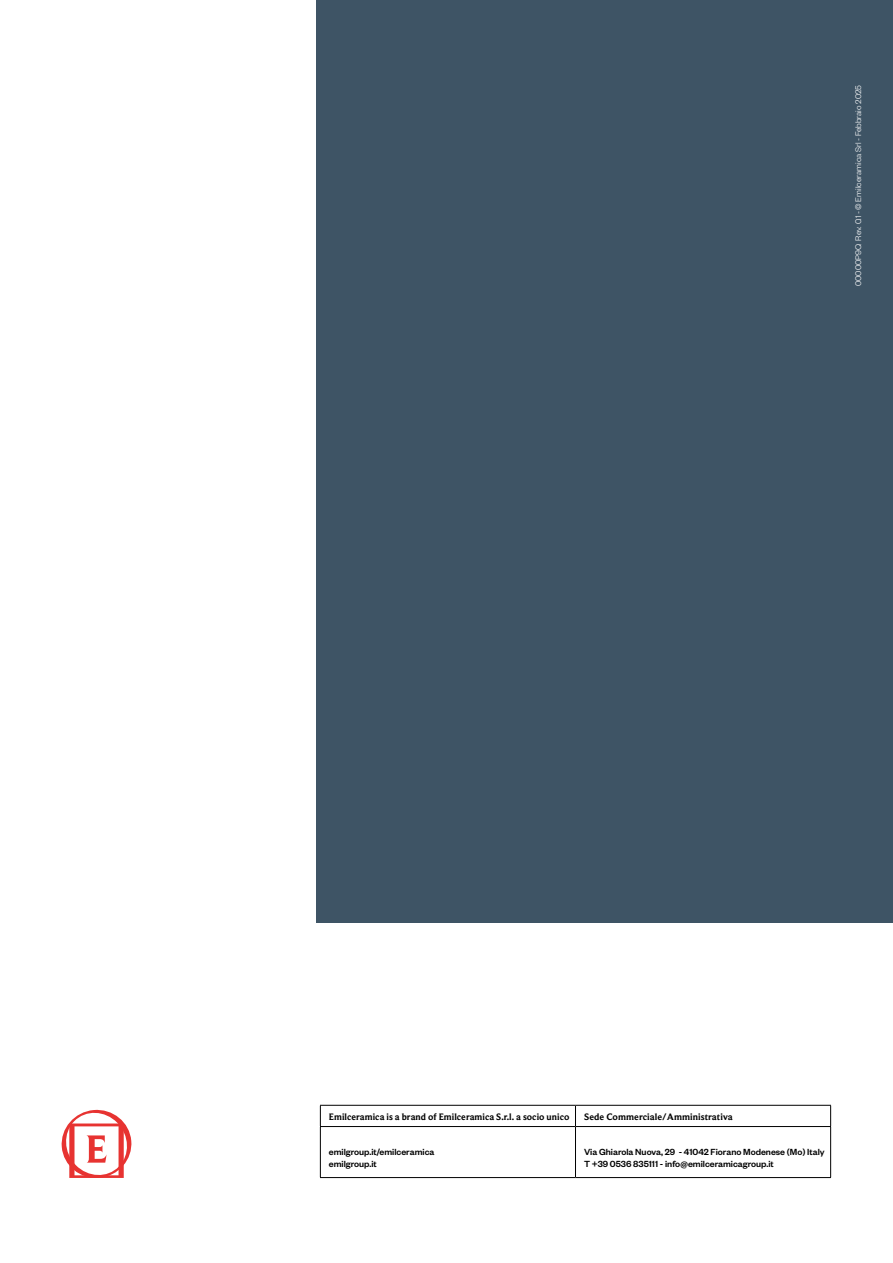
<style>
.page{position:relative;width:893px;height:1263px;background:#fff}
.page>*{position:absolute;margin:0;border:0;box-sizing:border-box;transform-origin:0 0}
.t1{font:500 9.75px/12px "Founders Grotesk";color:#000}
.t2{font:700 9.75px "Beaufort Pro";color:#000}
.t3{font:300 9px "Founders Grotesk";color:#fff}
</style>
<div class="page">
<div style="left:317px;top:0;width:576px;height:923px;background:#3e5465"></div>
<svg style="left:61px;top:1109px;width:71px;height:69px"></svg>
<hr style="left:320px;top:1105px;width:255px;height:1px;background:#000">
<svg style="left:320px;top:1106px;width:1px;height:20px"></svg>
<hr style="left:575px;top:1105px;width:256px;height:1px;background:#000">
<svg style="left:575px;top:1106px;width:1px;height:20px"></svg>
<svg style="left:830px;top:1106px;width:1px;height:20px"></svg>
<hr style="left:320px;top:1126px;width:255px;height:1px;background:#000">
<hr style="left:575px;top:1126px;width:256px;height:1px;background:#000">
<hr style="left:320px;top:1127px;width:1px;height:50px;background:#000">
<hr style="left:575px;top:1127px;width:1px;height:50px;background:#000">
<hr style="left:830px;top:1127px;width:1px;height:50px;background:#000">
<hr style="left:320px;top:1177px;width:255px;height:1px;background:#000">
<hr style="left:575px;top:1177px;width:256px;height:1px;background:#000">
<p class="t3" style="left:853px;top:286px;width:202px;rotate:-90deg">00000P9Q Rev. 0.1 - © Emilceramica Srl - Febbraio 2025</p>
<p class="t2" style="left:329px;top:1111px;width:242px">Emilceramica is a brand of Emilceramica S.r.l. a socio unico</p>
<p class="t2" style="left:584px;top:1111px;width:150px">Sede Commerciale/Amministrativa</p>
<p class="t1" style="left:329px;top:1145px;width:107px">emilgroup.it/emilceramica emilgroup.it</p>
<p class="t1" style="left:584px;top:1145px;width:242px">Via Ghiarola Nuova, 29 - 41042 Fiorano Modenese (Mo) Italy<br>T +39 0536 835111 - info@emilceramicagroup.it</p>
</div>
